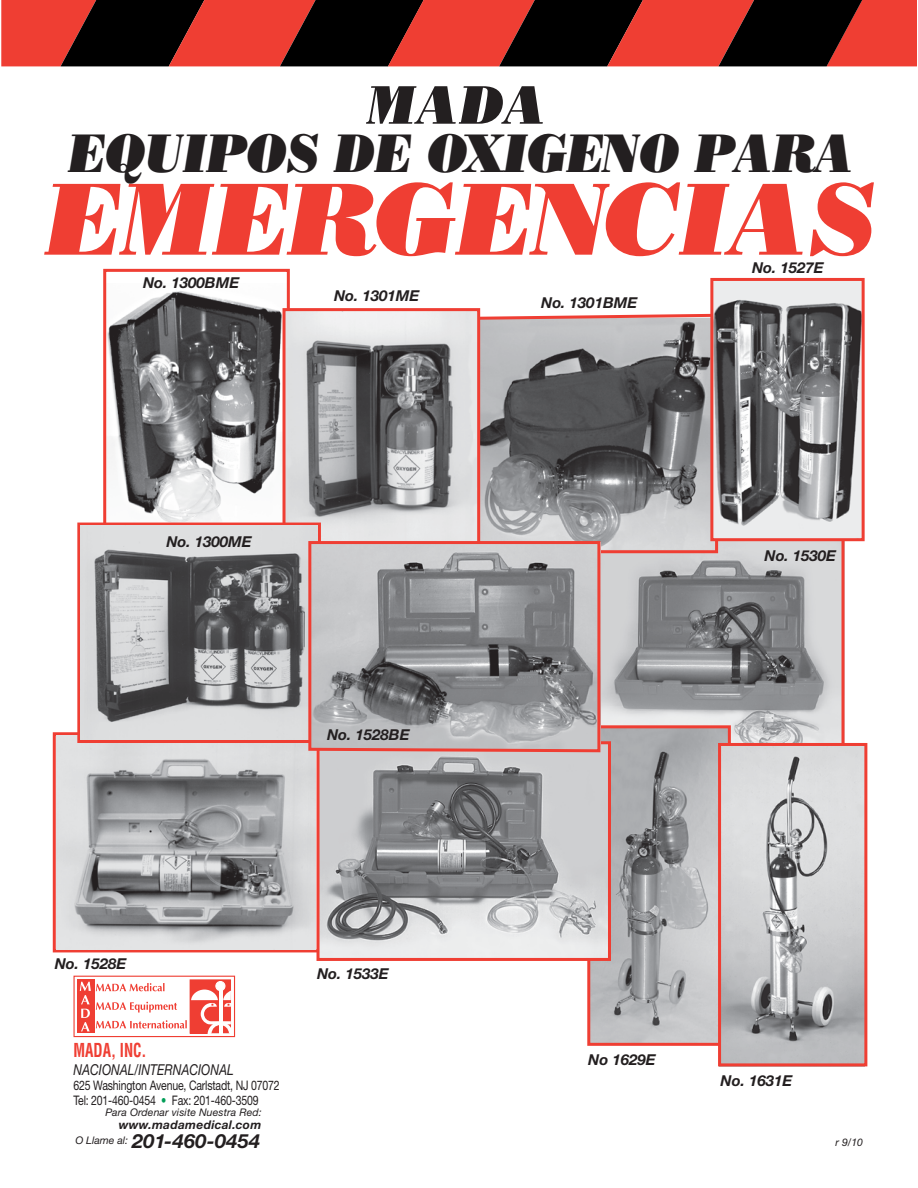
<style>
.page{position:relative;width:918px;height:1188px;background:#fff}
.page>*{position:absolute;margin:0;border:0;box-sizing:border-box;transform-origin:0 0}
.t1{font:italic 102.15px "Bodoni Poster";letter-spacing:-.04em;color:#ef3e33}
.t2{font:italic 54px "Bodoni Poster";letter-spacing:-.025em;color:#231f20;scale:.92 1}
.t3{font:italic 54px "Bodoni Poster";letter-spacing:-.025em;color:#231f20}
.t4{font:italic 700 19.5px "Helvetica Neue";letter-spacing:.025em;color:#231f20}
.t5{font:700 condensed 18.75px "Helvetica";color:#ef3e33;scale:.8 1}
.t6{font:italic 700 15px "Helvetica Neue";color:#231f20}
.t7{font:italic 15px "Helvetica Neue";color:#231f20;scale:.8 1}
.t8{font:13.2px/15px "Helvetica Neue";letter-spacing:-.015em;color:#231f20;scale:.8 1}
.t9{font:italic 700 12px "Helvetica Neue";letter-spacing:.025em;color:#231f20}
.t10{font:italic 10.5px "Helvetica Neue";letter-spacing:.01em;color:#231f20}
.s1{color:#009d57}
</style>
<div class="page">
<img style="left:107px;top:291px;width:176px;height:232px">
<div style="left:103px;top:269px;width:187px;height:261px;border:3px solid #ef3e33"></div>
<div style="left:53px;top:732px;width:282px;height:220px;border:3px solid #ef3e33"></div>
<img style="left:602px;top:541px;width:239px;height:199px">
<svg style="left:480px;top:312px;width:240px;height:243px;background:#8b8889"></svg>
<img style="left:287px;top:312px;width:189px;height:228px">
<div style="left:283px;top:308px;width:197px;height:239px;border:3px solid #ef3e33"></div>
<svg style="left:1px;top:0;width:916px;height:66px;background:#7e211b"></svg>
<img style="left:56px;top:736px;width:259px;height:213px">
<img style="left:602px;top:729px;width:125px;height:11px">
<div style="left:77px;top:523px;width:244px;height:220px;border:3px solid #ef3e33"></div>
<svg style="left:315px;top:740px;width:553px;height:327px"></svg>
<img style="left:81px;top:526px;width:237px;height:213px">
<svg style="left:307px;top:540px;width:295px;height:214px;background:#a29d9f"></svg>
<div style="left:190px;top:980px;width:41px;height:54px;border:1px solid #ef3e33"></div>
<div style="left:215px;top:981px;width:10px;height:10px;border:1px solid #fff;border-radius:50%"></div>
<div style="left:73px;top:976px;width:162px;height:61px;border:1px solid #ef3e33"></div>
<div style="left:77px;top:979px;width:17px;height:54px;background:#ef3e33"></div>
<svg style="left:80px;top:982px;width:151px;height:52px"></svg>
<img style="left:714px;top:282px;width:147px;height:255px">
<div style="left:710px;top:278px;width:155px;height:263px;border:3px solid #ef3e33"></div>
<h2 class="t3" style="left:366px;top:86px;width:182px">MADA</h2>
<h2 class="t2" style="left:68px;top:134px;width:856px">EQUIPOS DE OXIGENO PARA</h2>
<h1 class="t1" style="left:44px;top:183px;width:835px">EMERGENCIAS</h1>
<p class="t6" style="left:143px;top:277px;width:98px">No. 1300BME</p>
<p class="t6" style="left:334px;top:290px;width:87px">No. 1301ME</p>
<p class="t6" style="left:166px;top:537px;width:87px">No. 1300ME</p>
<p class="t6" style="left:327px;top:729px;width:84px">No. 1528BE</p>
<p class="t6" style="left:55px;top:959px;width:73px">No. 1528E</p>
<p class="t5" style="left:74px;top:1043px;width:93px">MADA, INC.</p>
<p class="t7" style="left:74px;top:1064px;width:202px">NACIONAL/INTERNACIONAL</p>
<p class="t8" style="left:74px;top:1079px;width:259px">625 Washington Avenue, Carlstadt, NJ 07072<br>Tel: 201-460-0454 <span class="s1">•</span> Fax: 201-460-3509</p>
<h3 class="t4" style="left:75px;top:1135px;width:186px"><sup>O</sup> <sup>Llame</sup> <sup>al:</sup> 201-460-0454</h3>
<p class="t10" style="left:105px;top:1108px;width:158px">Para Ordenar visite Nuestra Red:</p>
<p class="t9" style="left:119px;top:1121px;width:144px">www.madamedical.com</p>
<p class="t6" style="left:317px;top:968px;width:73px">No. 1533E</p>
<p class="t6" style="left:541px;top:297px;width:98px">No. 1301BME</p>
<p class="t6" style="left:752px;top:263px;width:73px">No. 1527E</p>
<p class="t6" style="left:765px;top:550px;width:73px">No. 1530E</p>
<p class="t6" style="left:588px;top:1055px;width:69px">No 1629E</p>
<p class="t6" style="left:721px;top:1075px;width:73px">No. 1631E</p>
<p class="t10" style="left:836px;top:1138px;width:29px">r 9/10</p>
</div>
